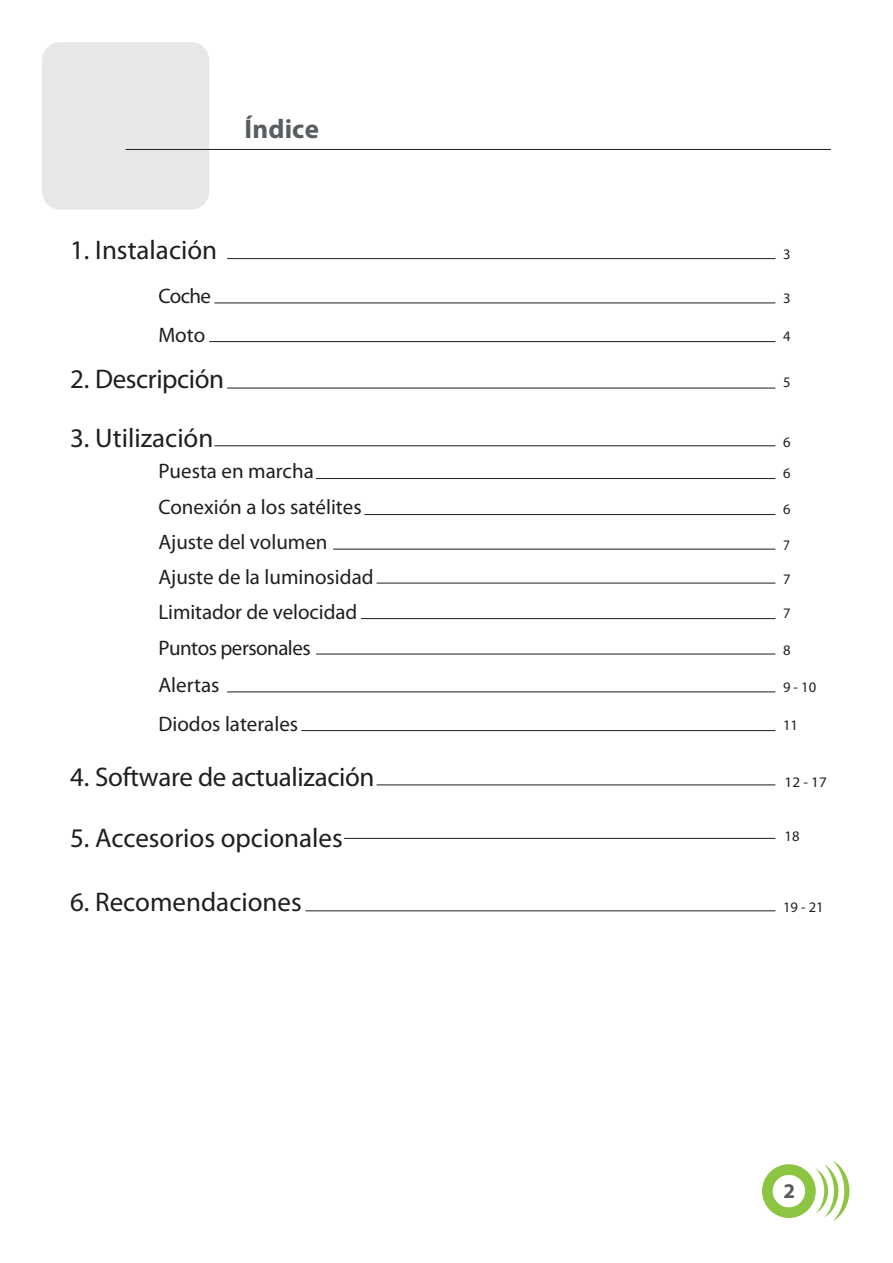
<style>
.page{position:relative;width:893px;height:1263px;background:#fff}
.page>*{position:absolute;margin:0;border:0;box-sizing:border-box;transform-origin:0 0}
.t1{font:27px "Myriad Pro";color:#221e1f}
.t2{font:700 27px "Myriad Pro";letter-spacing:.005em;color:#585d60}
.t3{font:21px/35.2px "Myriad Pro";color:#221e1f}
.t4{font:21px/38.7px "Myriad Pro";letter-spacing:-.035em;color:#221e1f}
.t5{font:700 21px "Myriad Pro";color:#585d60}
.t6{font:14.55px "Myriad Pro";color:#221e1f}
.t7{font:14.55px "Myriad Pro";color:#221e1f;scale:1.04 1}
.t8{font:14.55px "Myriad Pro";color:#221e1f;scale:.92 1}
</style>
<div class="page">
<div style="left:42px;top:42px;width:167px;height:168px;background:#e7e7e7;border-radius:18px"></div>
<svg style="left:762px;top:1160px;width:87px;height:62px"></svg>
<p class="t2" style="left:245px;top:119px;width:76px">Índice</p>
<p class="t1" style="left:70px;top:239px;width:149px">1. Instalación</p>
<p class="t4" style="left:158px;top:278px;width:54px">Coche<br>Moto</p>
<p class="t1" style="left:70px;top:369px;width:156px">2. Descripción</p>
<p class="t1" style="left:70px;top:428px;width:145px">3. Utilización</p>
<p class="t3" style="left:158px;top:455px;width:217px">Puesta en marcha<br>Conexión a los satélites<br>Ajuste del volumen<br>Ajuste de la luminosidad<br>Limitador de velocidad<br>Puntos personales</p>
<p class="t3" style="left:158px;top:667px;width:141px;line-height:38.7px">Alertas<br>Diodos laterales</p>
<p class="t6" style="left:783px;top:248px;width:9px">3</p>
<p class="t6" style="left:783px;top:292px;width:9px">3</p>
<p class="t6" style="left:783px;top:331px;width:9px">4</p>
<p class="t6" style="left:783px;top:376px;width:9px">5</p>
<p class="t6" style="left:783px;top:436px;width:9px">6</p>
<p class="t6" style="left:783px;top:467px;width:9px">6</p>
<p class="t6" style="left:783px;top:503px;width:9px">6</p>
<p class="t8" style="left:783px;top:539px;width:9px">7</p>
<p class="t6" style="left:783px;top:574px;width:9px">7</p>
<p class="t6" style="left:783px;top:608px;width:9px">7</p>
<p class="t6" style="left:783px;top:645px;width:9px">8</p>
<p class="t6" style="left:783px;top:681px;width:35px">9 - 10</p>
<p class="t6" style="left:783px;top:720px;width:16px">11</p>
<p class="t1" style="left:70px;top:766px;width:306px">4. Software de actualización</p>
<p class="t7" style="left:784px;top:777px;width:42px">12 - 17</p>
<p class="t1" style="left:70px;top:827px;width:274px">5. Accesorios opcionales</p>
<p class="t1" style="left:70px;top:892px;width:233px">6. Recomendaciones</p>
<p class="t6" style="left:784px;top:830px;width:16px">18</p>
<p class="t6" style="left:783px;top:902px;width:42px">19 - 21</p>
<p class="t5" style="left:783px;top:1183px;width:13px">2</p>
</div>
